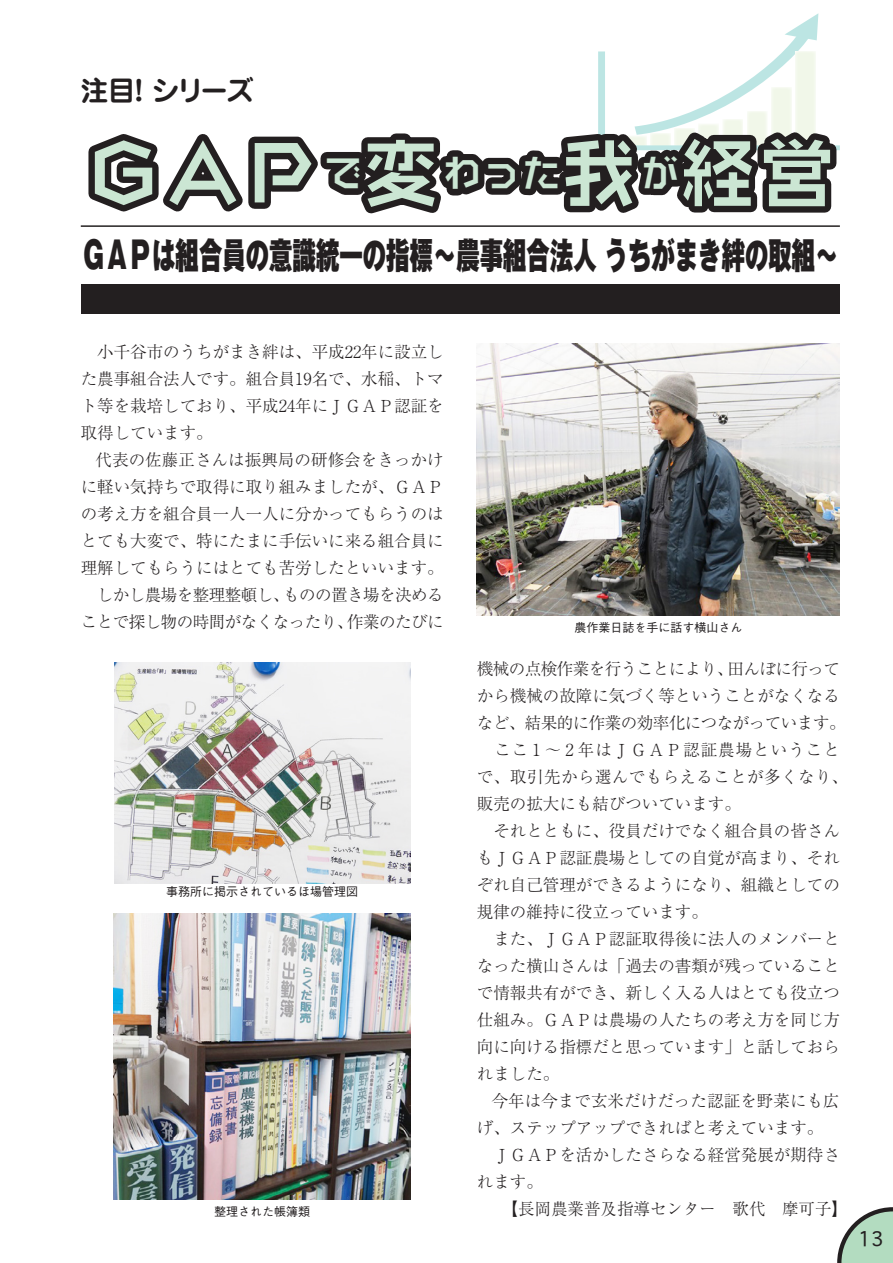
<style>
.page{position:relative;width:893px;height:1263px;background:#fff}
.page>*{position:absolute;margin:0;border:0;box-sizing:border-box;transform-origin:0 0}
.t1{font:72px "NIS Z5 83 pv RKSJ H";color:#cbe6d3}
.t2{font:900 36px "Gothic MB101 Pr 6 N";color:#231f20;scale:.65 1}
.t3{font:700 27.6px "Jun 501 Pro";letter-spacing:-.09em;color:#231f20}
.t4{font:19.5px "Geneva CY";color:#231f20}
.t5{font:300 16.5px/27px "Ryumin Pr 6 N";color:#231f20;text-align:justify}
.t6{font:500 12px "Gothic BBB Pr 6 N";color:#231f20}
</style>
<div class="page">
<div style="left:81px;top:285px;width:759px;height:29px;background:#231f20"></div>
<hr style="left:81px;top:225px;width:759px;height:2px;background:#231f20">
<svg style="left:837px;top:1207px;width:56px;height:56px"></svg>
<svg style="left:82px;top:13px;width:758px;height:213px"></svg>
<hr style="left:0;top:0;width:1px;height:225px;background:#77ccd0">
<img style="left:477px;top:344px;width:363px;height:272px">
<img style="left:114px;top:913px;width:297px;height:286px">
<img style="left:115px;top:662px;width:295px;height:222px">
<h3 class="t3" style="left:81px;top:68px;width:174px">注目！ シリーズ</h3>
<h1 class="t1" style="left:88px;top:137px;width:747px">ＧＡＰ<sup>で</sup>変<sup>わった</sup>我<sup>が</sup>経営</h1>
<h2 class="t2" style="left:82px;top:224px;width:1165px">ＧＡＰは組合員の意識統一の指標～農事組合法人 うちがまき絆の取組～</h2>
<p class="t5" style="left:81px;top:337px;width:365px">　小千谷市のうちがまき絆は、平成22年に設立した農事組合法人です。組合員19名で、水稲、トマト等を栽培しており、平成24年にＪＧＡＰ認証を取得しています。</p>
<p class="t5" style="left:81px;top:445px;width:365px;text-indent:15px">代表の佐藤正さんは振興局の研修会をきっかけに軽い気持ちで取得に取り組みましたが、ＧＡＰの考え方を組合員一人一人に分かってもらうのはとても大変で、特にたまに手伝いに来る組合員に理解してもらうにはとても苦労したといいます。　しかし農場を整理整頓し、ものの置き場を決めることで探し物の時間がなくなったり、作業のたびに</p>
<p class="t6" style="left:166px;top:882px;width:193px">事務所に掲示されているほ場管理図</p>
<p class="t6" style="left:214px;top:1201px;width:97px">整理された帳簿類</p>
<p class="t6" style="left:574px;top:618px;width:169px">農作業日誌を手に話す横山さん</p>
<p class="t5" style="left:477px;top:654px;width:373px;text-align:left">機械の点検作業を行うことにより、田んぼに行ってから機械の故障に気づく等ということがなくなるなど、結果的に作業の効率化につながっています。　ここ１～２年はＪＧＡＰ認証農場ということで、取引先から選んでもらえることが多くなり、販売の拡大にも結びついています。<br>　それとともに、役員だけでなく組合員の皆さんもＪＧＡＰ認証農場としての自覚が高まり、それぞれ自己管理ができるようになり、組織としての規律の維持に役立っています。<br>　また、ＪＧＡＰ認証取得後に法人のメンバーとなった横山さんは「過去の書類が残っていることで情報共有ができ、新しく入る人はとても役立つ仕組み。ＧＡＰは農場の人たちの考え方を同じ方向に向ける指標だと思っています」と話しておられました。</p>
<p class="t5" style="left:477px;top:1086px;width:364px;text-align:left;text-indent:15px">今年は今まで玄米だけだった認証を野菜にも広げ、ステップアップできればと考えています。　ＪＧＡＰを活かしたさらなる経営発展が期待されます。</p>
<p class="t5" style="left:502px;top:1194px;width:348px">【長岡農業普及指導センター　歌代　摩可子】</p>
<p class="t4" style="left:858px;top:1226px;width:28px">13</p>
</div>
